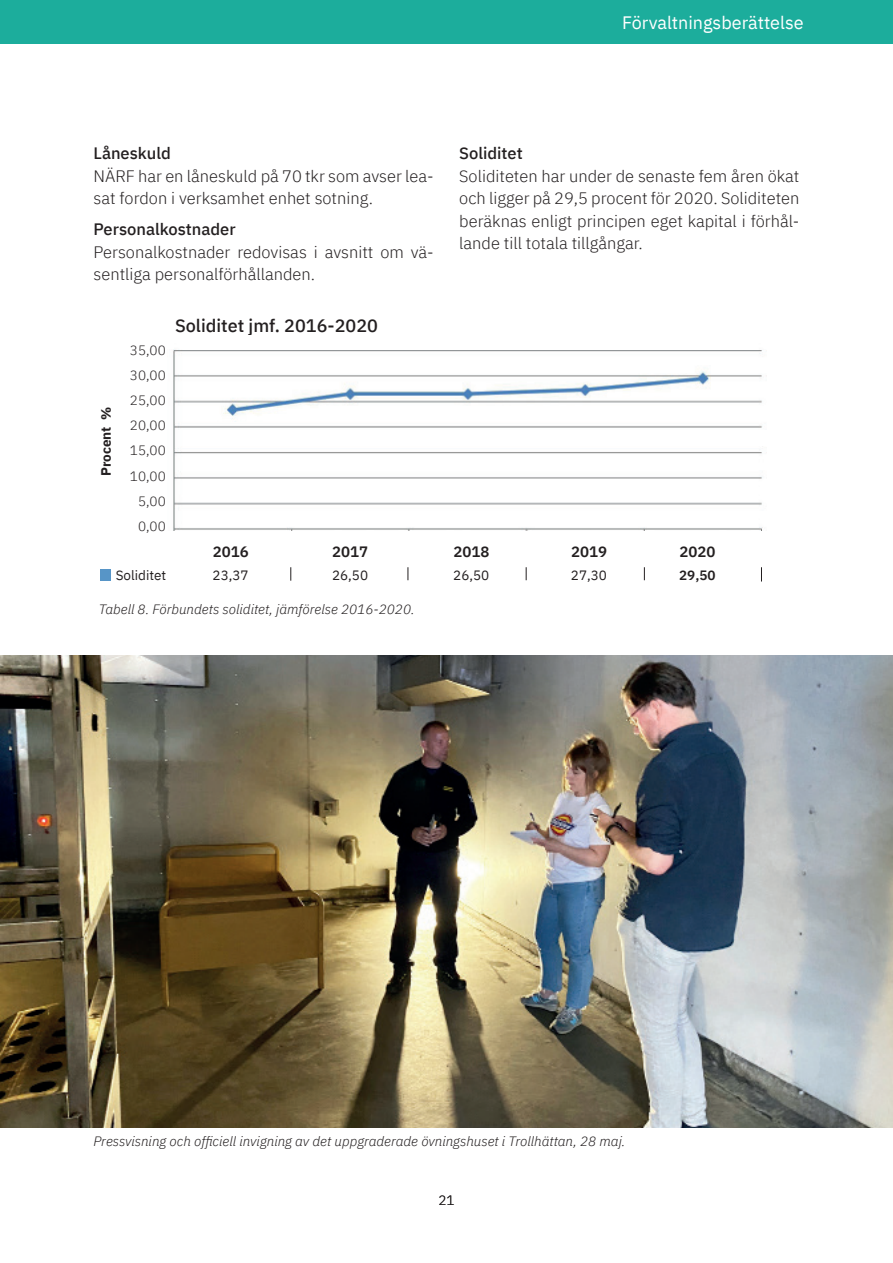
<style>
.page{position:relative;width:893px;height:1263px;background:#fff}
.page>*{position:absolute;margin:0;border:0;box-sizing:border-box;transform-origin:0 0}
.t1{font:18px "IBM Plex Sans";color:#fff}
.t2{font:500 18px "IBM Plex Sans";color:#231f20}
.t3{font:300 16.5px/22.5px "IBM Plex Sans";color:#231f20}
.t4{font:500 16.5px "IBM Plex Sans";color:#231f20}
.t5{font:600 15px "IBM Plex Sans";color:#231f20}
.t6{font:italic 300 13.5px "IBM Plex Sans";color:#231f20}
.t7{font:300 13.5px/25px "IBM Plex Sans";color:#231f20;text-align:right}
.t8{font:13.5px "IBM Plex Sans";color:#231f20}
.t9{font:700 13.5px "IBM Plex Sans";letter-spacing:-.005em;color:#231f20}
.t10{font:600 13.5px "IBM Plex Sans";color:#231f20}
</style>
<div class="page">
<div style="left:0;top:0;width:893px;height:43px;background:#1cad9c"></div>
<img style="left:0;top:656px;width:893px;height:472px">
<img style="left:173px;top:349px;width:590px;height:181px">
<div style="left:100px;top:569px;width:11px;height:12px;background:#5795c7"></div>
<svg style="left:408px;top:567px;width:1px;height:13px"></svg>
<svg style="left:526px;top:567px;width:1px;height:13px"></svg>
<svg style="left:644px;top:567px;width:1px;height:13px"></svg>
<svg style="left:761px;top:567px;width:1px;height:14px"></svg>
<svg style="left:291px;top:567px;width:1px;height:14px"></svg>
<p class="t1" style="left:622px;top:8px;width:183px">Förvaltningsberättelse</p>
<p class="t4" style="left:94px;top:141px;width:79px">Låneskuld</p>
<p class="t3" style="left:94px;top:163px;width:342px">NÄRF har en låneskuld på 70 tkr som avser lea&shy;sat fordon i verksamhet enhet sotning.</p>
<p class="t4" style="left:94px;top:217px;width:144px">Personalkostnader</p>
<p class="t3" style="left:94px;top:239px;width:342px">Personalkostnader redovisas i avsnitt om vä&shy;sentliga personalförhållanden.</p>
<p class="t9" style="left:95px;top:476px;width:70px;rotate:-90deg">Procent %</p>
<p class="t7" style="left:130px;top:337px;width:37px">35,00<br>30,00<br>25,00<br>20,00<br>15,00<br>10,00<br>5,00<br>0,00</p>
<p class="t2" style="left:175px;top:311px;width:204px">Soliditet jmf. 2016-2020</p>
<p class="t4" style="left:459px;top:141px;width:65px">Soliditet</p>
<p class="t3" style="left:459px;top:163px;width:342px;text-align:justify">Soliditeten har under de senaste fem åren ökat och ligger på 29,5 procent för 2020. Soliditeten beräknas enligt principen eget kapital i förhål&shy;lande till totala tillgångar.</p>
<p class="t5" style="left:213px;top:540px;width:37px">2016</p>
<p class="t5" style="left:332px;top:540px;width:37px">2017</p>
<p class="t5" style="left:453px;top:540px;width:37px">2018</p>
<p class="t5" style="left:571px;top:540px;width:37px">2019</p>
<p class="t5" style="left:680px;top:540px;width:37px">2020</p>
<p class="t8" style="left:116px;top:565px;width:52px">Soliditet</p>
<p class="t8" style="left:213px;top:565px;width:38px">23,37</p>
<p class="t8" style="left:332px;top:565px;width:38px">26,50</p>
<p class="t8" style="left:453px;top:565px;width:38px">26,50</p>
<p class="t8" style="left:571px;top:565px;width:38px">27,30</p>
<p class="t10" style="left:679px;top:564px;width:38px">29,50</p>
<p class="t6" style="left:99px;top:599px;width:317px">Tabell 8. Förbundets soliditet, jämförelse 2016-2020.</p>
<p class="t6" style="left:94px;top:1131px;width:533px">Pressvisning och officiell invigning av det uppgraderade övningshuset i Trollhättan, 28 maj.</p>
<p class="t7" style="left:438px;top:1187px;width:18px">21</p>
</div>
